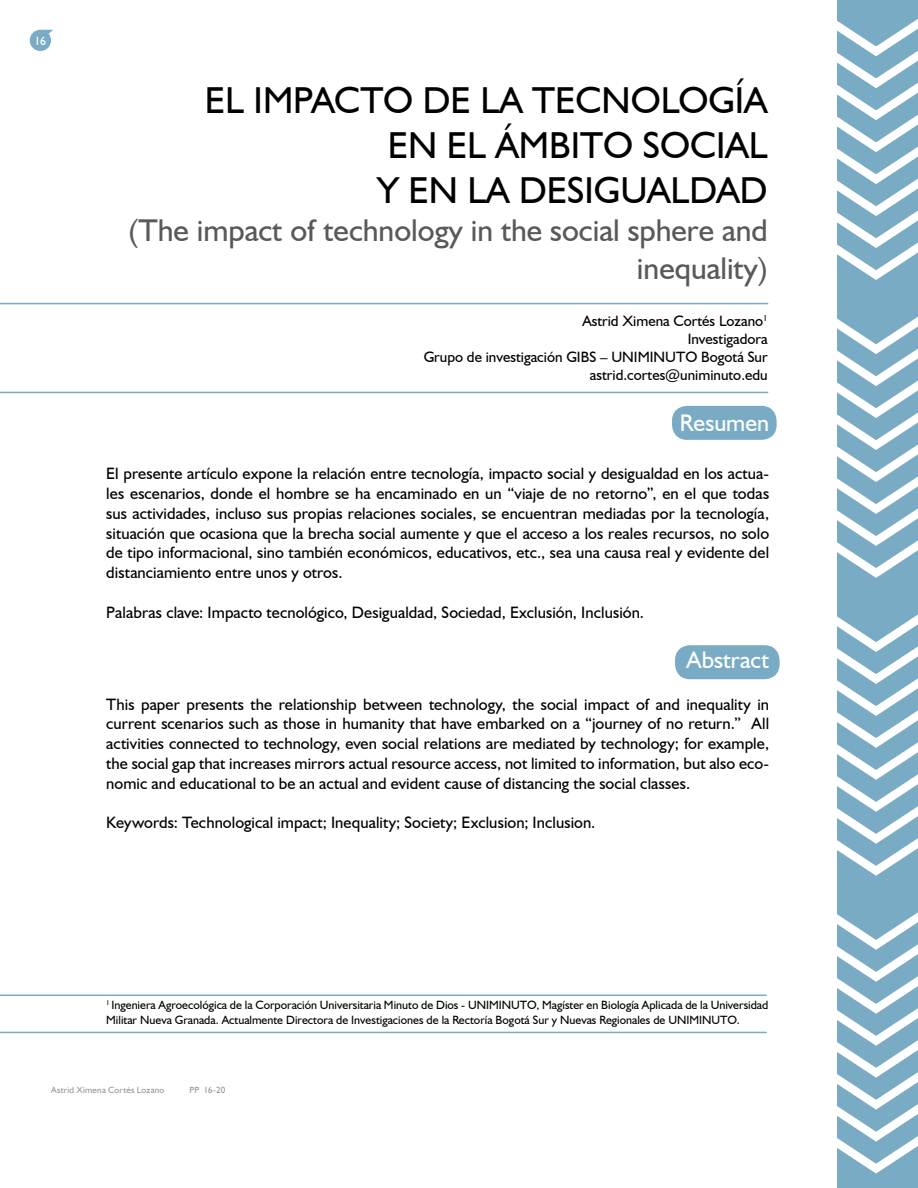
<style>
.page{position:relative;width:918px;height:1188px;background:#fff}
.page>*{position:absolute;margin:0;border:0;box-sizing:border-box;transform-origin:0 0}
.t1{font:37.5px "Humanst 521 BT Regular";color:#000}
.t2{font:31.5px/37.8px "Humanst 521 BT Regular";color:#58595b;text-align:right}
.t3{font:24px "Humanst 521 BT Regular";letter-spacing:.005em;color:#fff}
.t4{font:16.5px/19.8px "Humanst 521 BT Regular";letter-spacing:.005em;color:#000;text-align:justify}
.t5{font:15px/18px "Humanst 521 BT Regular";color:#000;text-align:right}
.t6{font:12px/14.4px "Humanst 521 BT Regular";color:#000}
.t7{font:12px "Humanst 521 BT Regular";color:#fff}
.t8{font:9px "Humanst 521 BT Regular";letter-spacing:.025em;color:#939598}
</style>
<div class="page">
<svg style="left:30px;top:30px;width:23px;height:21px"></svg>
<svg style="left:837px;top:10px;width:81px;height:1168px"></svg>
<div style="left:675px;top:645px;width:105px;height:34px;background:#79acc4;border-radius:15px"></div>
<div style="left:672px;top:406px;width:105px;height:34px;background:#79acc4;border-radius:15px"></div>
<hr style="left:0;top:303px;width:768px;height:1px;background:#79acc4">
<hr style="left:0;top:392px;width:768px;height:1px;background:#79acc4">
<hr style="left:0;top:994px;width:766px;height:2px;background:#79acc4">
<hr style="left:0;top:1032px;width:766px;height:1px;background:#79acc4">
<p class="t7" style="left:35px;top:33px;width:13px">16</p>
<h1 class="t1" style="left:205px;top:77px;width:73px">El impacto</h1>
<h1 class="t1" style="left:423px;top:77px;width:136px">delatecnolog</h1>
<h1 class="t1" style="left:735px;top:77px;width:27px">ía</h1>
<h1 class="t1" style="left:388px;top:122px;width:132px">enelámbito</h1>
<h1 class="t1" style="left:643px;top:122px;width:22px">social</h1>
<h1 class="t1" style="left:377px;top:167px;width:166px">yen ladesigualdad</h1>
<h2 class="t2" style="left:129px;top:211px;width:641px">(The impact of technology in the social sphere and inequality)</h2>
<p class="t5" style="left:424px;top:311px;width:346px">Astrid Ximena Cortés Lozano<sup>1<br></sup>Investigadora<br>Grupo de investigación GIBS – UNIMINUTO Bogotá Sur astrid.cortes@uniminuto.edu</p>
<h3 class="t3" style="left:680px;top:408px;width:91px">Resumen</h3>
<p class="t4" style="left:106px;top:463px;width:664px">El presente artículo expone la relación entre tecnología, impacto social y desigualdad en los actua&shy;les escenarios, donde el hombre se ha encaminado en un “viaje de no retorno”, en el que todas sus actividades, incluso sus propias relaciones sociales, se encuentran mediadas por la tecnología, situación que ocasiona que la brecha social aumente y que el acceso a los reales recursos, no solo de tipo informacional, sino también económicos, educativos, etc., sea una causa real y evidente del distanciamiento entre unos y otros.</p>
<p class="t4" style="left:106px;top:602px;width:539px">Palabras clave: Impacto tecnológico, Desigualdad, Sociedad, Exclusión, Inclusión.</p>
<h3 class="t3" style="left:686px;top:645px;width:84px">Abstract</h3>
<p class="t4" style="left:106px;top:694px;width:664px">This paper presents the relationship between technology, the social impact of and inequality in current scenarios such as those in humanity that have embarked on a “journey of no return.” All activities connected to technology, even social relations are mediated by technology; for example, the social gap that increases mirrors actual resource access, not limited to information, but also eco&shy;nomic and educational to be an actual and evident cause of distancing the social classes.</p>
<p class="t4" style="left:106px;top:813px;width:491px">Keywords: Technological impact; Inequality; Society; Exclusion; Inclusion.</p>
<p class="t6" style="left:106px;top:998px;width:664px"><sup>1</sup> Ingeniera Agroecológica de la Corporación Universitaria Minuto de Dios - UNIMINUTO, Magíster en Biología Aplicada de la Universidad<br>Militar Nueva Granada. Actualmente Directora de Investigaciones de la Rectoría Bogotá Sur y Nuevas Regionales de UNIMINUTO.</p>
<p class="t8" style="left:51px;top:1085px;width:115px">Astrid Ximena Cortés Lozano</p>
<p class="t8" style="left:189px;top:1085px;width:37px">PP 16-20</p>
</div>
